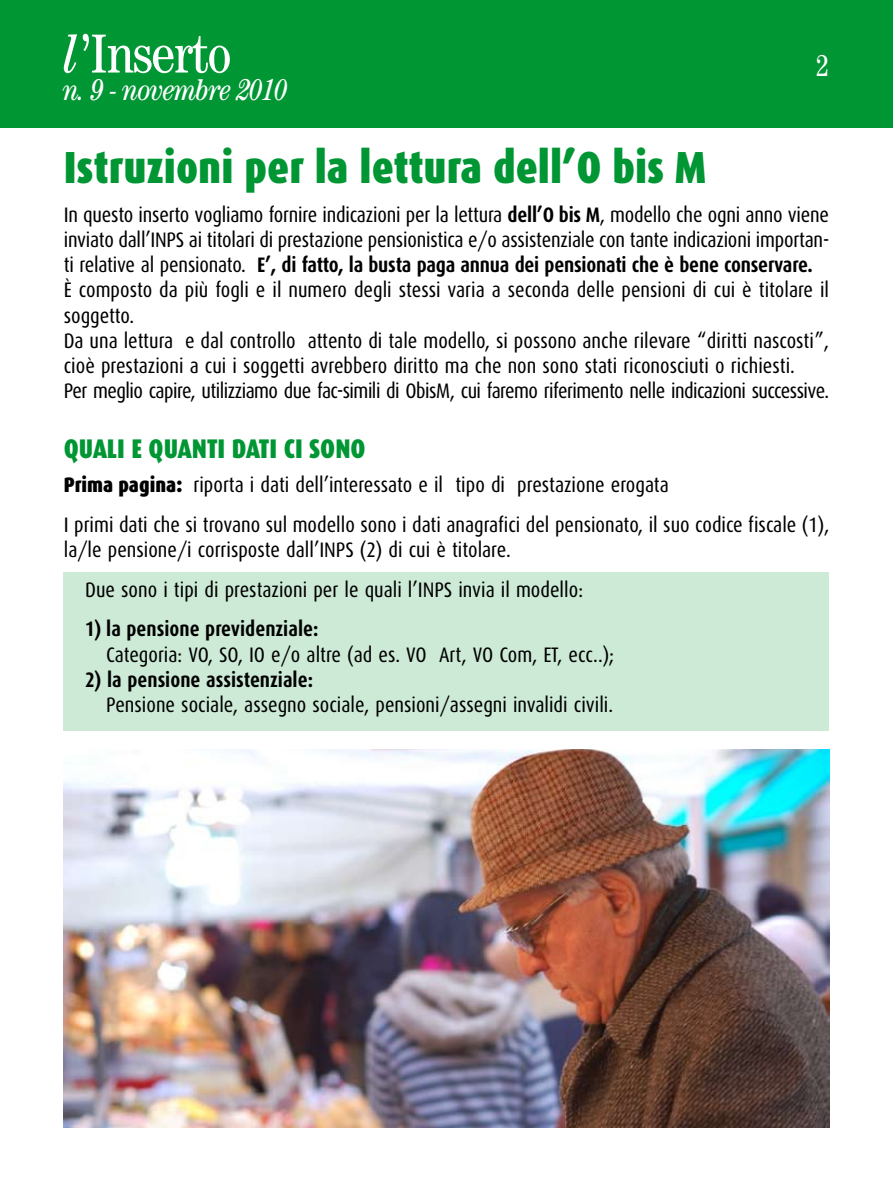
<style>
.page{position:relative;width:893px;height:1191px;background:#fff}
.page>*{position:absolute;margin:0;border:0;box-sizing:border-box;transform-origin:0 0}
.t1{font:condensed 55.05px "Century";letter-spacing:-.03em;color:#fff}
.t2{font:900 45px "Dax Condensed";color:#009634}
.t3{font:italic condensed 30px "Century";letter-spacing:-.03em;color:#fff}
.t4{font:condensed 30px "Century";color:#fff}
.t5{font:900 27px "Dax Condensed";color:#009634}
.t6{font:21px/25.2px "Dax Condensed";color:#000}
.t7{font:700 21px "Dax Condensed";color:#000}
.s1{font-style:italic}
.s2{font-weight:700}
.s3{font-weight:900}
</style>
<div class="page">
<div style="left:0;top:0;width:893px;height:128px;background:#009634"></div>
<div style="left:64px;top:572px;width:765px;height:159px;background:#ccead6"></div>
<img style="left:64px;top:749px;width:765px;height:378px">
<h1 class="t1" style="left:64px;top:21px;width:169px"><span class="s1">l</span>’Inserto</h1>
<h3 class="t3" style="left:64px;top:72px;width:226px">n. 9 - novembre 2010</h3>
<h2 class="t2" style="left:64px;top:142px;width:644px">Istruzioni per la lettura dell’O bis M</h2>
<h3 class="t4" style="left:816px;top:48px;width:15px">2</h3>
<p class="t6" style="left:64px;top:202px;width:767px">In questo inserto vogliamo fornire indicazioni per la lettura <span class="s2">dell’O bis M</span>, modello che ogni anno viene inviato dall’INPS ai titolari di prestazione pensionistica e/o assistenziale con tante indicazioni importan&shy;ti relative al pensionato. <span class="s2">E’, di fatto, la busta paga annua dei pensionati che è bene conservare.<br></span>è composto da più fogli e il numero degli stessi varia a seconda delle pensioni di cui è titolare il soggetto.<br>Da una lettura e dal controllo attento di tale modello, si possono anche rilevare “diritti nascosti”, cioè prestazioni a cui i soggetti avrebbero diritto ma che non sono stati riconosciuti o richiesti.<br>Per meglio capire, utilizziamo due fac-simili di ObisM, cui faremo riferimento nelle indicazioni successive.</p>
<p class="t5" style="left:64px;top:434px;width:301px">Quali e quanti dati ci sono</p>
<p class="t6" style="left:64px;top:465px;width:767px;line-height:39.6px"><span class="s3">Prima pagina:</span> riporta i dati dell’interessato e il tipo di prestazione erogata<br>I primi dati che si trovano sul modello sono i dati anagrafici del pensionato, il suo codice fiscale (1),</p>
<p class="t6" style="left:85px;top:530px;width:499px;line-height:39.6px;text-indent:-21px">la/le pensione/i corrisposte dall’INPS (2) di cui è titolare.<br>Due sono i tipi di prestazioni per le quali l’INPS invia il modello:</p>
<p class="t7" style="left:85px;top:617px;width:235px">1) la pensione previdenziale:</p>
<p class="t6" style="left:106px;top:642px;width:509px">Categoria: VO, SO, IO e/o altre (ad es. VO Art, VO Com, ET, ecc..);</p>
<p class="t7" style="left:85px;top:668px;width:229px">2) la pensione assistenziale:</p>
<p class="t6" style="left:106px;top:692px;width:508px">Pensione sociale, assegno sociale, pensioni/assegni invalidi civili.</p>
</div>
